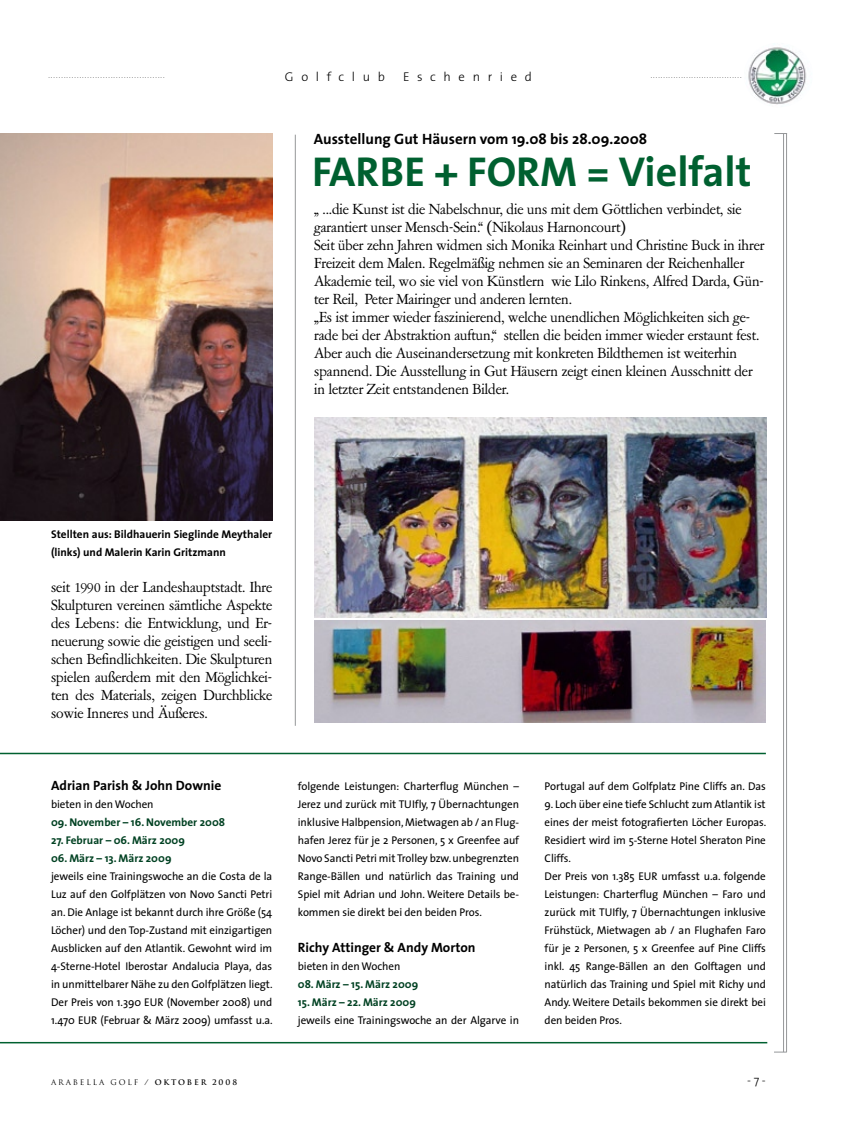
<style>
.page{position:relative;width:851px;height:1127px;background:#fff}
.page>*{position:absolute;margin:0;border:0;box-sizing:border-box;transform-origin:0 0}
.t1{font:700 42px "The Sans";color:#006030}
.t2{font:700 15px "The Sans";color:#000}
.t3{font:14.25px/18px "GA15";color:#000}
.t4{font:700 13.5px "The Sans";color:#000}
.t5{font:300 12.75px "The Sans";letter-spacing:.6em;color:#000}
.t6{font:300 12px "The Sans";color:#000}
.t7{font:11.25px/18px "The Sans";letter-spacing:-.005em;color:#000;text-align:justify}
.t8{font:700 11.25px "The Sans";color:#004122}
.t9{font:700 11.25px/18px "The Sans";color:#000}
.t10{font:7.5px "Trajan";letter-spacing:.25em;color:#000}
.t11{font:6px "Trajan";color:#000}
.s1{font-weight:700}
</style>
<div class="page">
<hr style="left:783px;top:134px;width:1px;height:918px;background:#959799">
<hr style="left:786px;top:134px;width:1px;height:918px;background:#959799">
<svg style="left:774px;top:1052px;width:12px;height:1px"></svg>
<svg style="left:774px;top:133px;width:13px;height:1px"></svg>
<img style="left:748px;top:47px;width:59px;height:58px">
<img style="left:314px;top:418px;width:452px;height:199px">
<img style="left:314px;top:620px;width:451px;height:102px">
<hr style="left:0;top:753px;width:765px;height:1px;background:#006030">
<hr style="left:0;top:1042px;width:767px;height:1px;background:#006030">
<img style="left:0;top:133px;width:272px;height:387px">
<hr style="left:295px;top:135px;width:1px;height:591px;background:#959799">
<p class="t11" style="left:48px;top:72px;width:118px">. . . . . . . . . . . . . . . . . . . . . . . . . . . . . . . . . . . . . . . . . . . . .</p>
<p class="t5" style="left:285px;top:66px;width:101px">Golfclub</p>
<p class="t5" style="left:403px;top:66px;width:130px">Eschenried</p>
<p class="t11" style="left:650px;top:72px;width:92px">. . . . . . . . . . . . . . . . . . . . . . . . . . . . . . . . . . . .</p>
<h2 class="t2" style="left:314px;top:126px;width:335px">Ausstellung Gut Häusern vom 19.08 bis 28.09.2008</h2>
<h1 class="t1" style="left:312px;top:136px;width:441px">FARBE + FORM = Vielfalt</h1>
<p class="t3" style="left:314px;top:200px;width:452px">„ ...die Kunst ist die Nabelschnur, die uns mit dem Göttlichen verbindet, sie garantiert unser Mensch-Sein.“ (Nikolaus Harnoncourt)<br>Seit über zehn Jahren widmen sich Monika Reinhart und Christine Buck in ihrer Freizeit dem Malen. Regelmäßig nehmen sie an Seminaren der Reichenhaller Akademie teil, wo sie viel von Künstlern wie Lilo Rinkens, Alfred Darda, Gün&shy;ter Reil, Peter Mairinger und anderen lernten.<br>„Es ist immer wieder faszinierend, welche unendlichen Möglichkeiten sich ge&shy;rade bei der Abstraktion auftun,“ stellen die beiden immer wieder erstaunt fest.<br>Aber auch die Auseinandersetzung mit konkreten Bildthemen ist weiterhin spannend. Die Ausstellung in Gut Häusern zeigt einen kleinen Ausschnitt der in letzter Zeit entstandenen Bilder.</p>
<p class="t9" style="left:51px;top:525px;width:223px">Stellten aus: Bildhauerin Sieglinde Meythaler (links) und Malerin Karin Gritzmann</p>
<p class="t3" style="left:51px;top:578px;width:223px;text-align:justify">seit 1990 in der Landeshauptstadt. Ihre Skulpturen vereinen sämtliche Aspekte des Lebens: die Entwicklung, und Er&shy;neuerung sowie die geistigen und seeli&shy;schen Befindlichkeiten. Die Skulpturen spielen außerdem mit den Möglichkei&shy;ten des Materials, zeigen Durchblicke sowie Inneres und Äußeres.</p>
<p class="t4" style="left:51px;top:774px;width:172px">Adrian Parish &amp; John Downie</p>
<p class="t7" style="left:51px;top:795px;width:104px">bieten in den Wochen</p>
<p class="t8" style="left:51px;top:813px;width:175px">09. November – 16. November 2008</p>
<p class="t8" style="left:51px;top:831px;width:135px">27. Februar – 06. März 2009</p>
<p class="t8" style="left:51px;top:849px;width:122px">06. März – 13. März 2009</p>
<p class="t7" style="left:51px;top:867px;width:223px">jeweils eine Trainingswoche an die Costa de la Luz auf den Golfplätzen von Novo Sancti Petri an. Die Anlage ist bekannt durch ihre Größe (54<br>Löcher) und den Top-Zustand mit einzigartigen Ausblicken auf den Atlantik. Gewohnt wird im 4-Sterne-Hotel Iberostar Andalucia Playa, das in unmittelbarer Nähe zu den Golfplätzen liegt.<br>Der Preis von 1.390 EUR (November 2008) und 1.470 EUR (Februar &amp; März 2009) umfasst u.a.</p>
<p class="t10" style="left:51px;top:1077px;width:187px">ARABELLA GOLF / <span class="s1">OKTOBER 2008</span></p>
<p class="t7" style="left:298px;top:777px;width:223px">folgende Leistungen: Charterflug München – Jerez und zurück mit TUIfly, 7 Übernachtungen inklusive Halbpension, Mietwagen ab / an Flug&shy;hafen Jerez für je 2 Personen, 5 x Greenfee auf Novo Sancti Petri mit Trolley bzw. unbegrenzten Range-Bällen und natürlich das Training und Spiel mit Adrian und John. Weitere Details be&shy;kommen sie direkt bei den beiden Pros.</p>
<p class="t4" style="left:298px;top:936px;width:179px">Richy Attinger &amp; Andy Morton</p>
<p class="t7" style="left:298px;top:957px;width:104px">bieten in den Wochen</p>
<p class="t8" style="left:298px;top:975px;width:122px">08. März – 15. März 2009</p>
<p class="t8" style="left:298px;top:993px;width:120px">15. März – 22. März 2009</p>
<p class="t7" style="left:298px;top:1011px;width:223px">jeweils eine Trainingswoche an der Algarve in</p>
<p class="t7" style="left:544px;top:777px;width:223px">Portugal auf dem Golfplatz Pine Cliffs an. Das</p>
<p class="t7" style="left:544px;top:795px;width:223px;text-align:left">9. Loch über eine tiefe Schlucht zum Atlantik ist eines der meist fotografierten Löcher Europas.<br>Residiert wird im 5-Sterne Hotel Sheraton Pine Cliffs.<br>Der Preis von 1.385 EUR umfasst u.a. folgende Leistungen: Charterflug München – Faro und zurück mit TUIfly, 7 Übernachtungen inklusive Frühstück, Mietwagen ab / an Flughafen Faro für je 2 Personen, 5 x Greenfee auf Pine Cliffs inkl. 45 Range-Bällen an den Golftagen und natürlich das Training und Spiel mit Richy und Andy. Weitere Details bekommen sie direkt bei den beiden Pros.</p>
<p class="t6" style="left:747px;top:1070px;width:20px">- 7 -</p>
</div>
